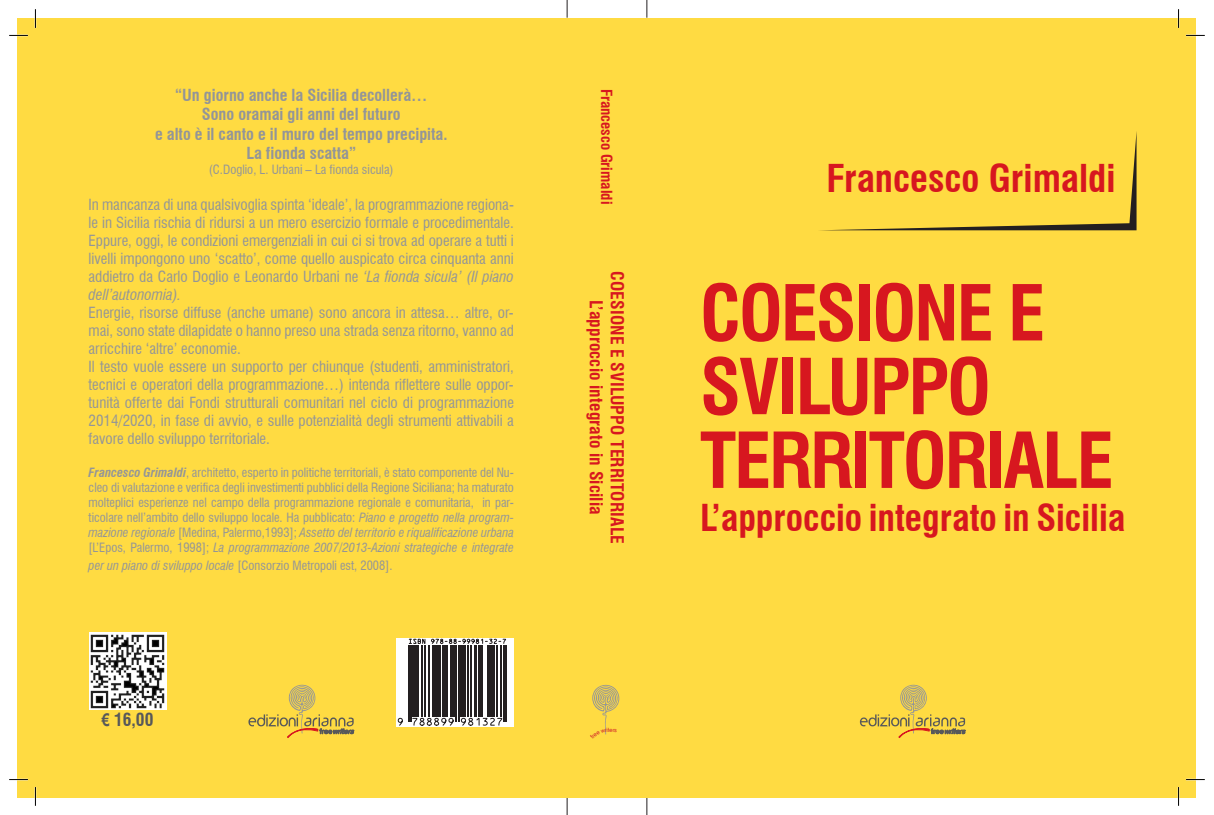
<style>
.page{position:relative;width:1214px;height:815px;background:#fff}
.page>*{position:absolute;margin:0;border:0;box-sizing:border-box;transform-origin:0 0}
.t1{font:700 condensed 75px/73.8px "Swiss 721 BT";letter-spacing:-.03em;color:#d7171f}
.t2{font:700 condensed 37.5px "Swiss 721 BT";color:#d7171f}
.t3{font:700 condensed 36.25px "Swiss 721 BT";color:#d7171f}
.t4{font:700 condensed 17.5px/21px "Swiss 721 BT";letter-spacing:.01em;color:#d7171f;text-align:center}
.t5{font:700 condensed 17.5px "Swiss 721 BT";color:#57585a}
.t6{font:700 condensed 16.25px/19.5px "Swiss 721 BT";color:#939598;text-align:center}
.t7{font:condensed 15px/18px "Swiss 721 BT";color:#939598;text-align:justify}
.t8{font:700 condensed 15px "Swiss 721 BT";color:#d7171f}
.t9{font:condensed 12.5px/15px "Swiss 721 BT";color:#939598;text-align:justify}
.t10{font:6.25px "yorkville";color:#d1232a}
.s1{font-style:italic}
.s2{font-weight:700;font-style:italic}
.s3{font-family:"Arial Narrow";font-stretch:normal}
</style>
<div class="page">
<svg style="left:567px;top:0;width:1px;height:18px"></svg>
<svg style="left:646px;top:0;width:1px;height:18px"></svg>
<svg style="left:567px;top:797px;width:1px;height:18px"></svg>
<svg style="left:646px;top:797px;width:1px;height:18px"></svg>
<div style="left:18px;top:18px;width:1178px;height:779px;background:#ffdb42"></div>
<svg style="left:834px;top:139px;width:302px;height:91px"></svg>
<svg style="left:860px;top:685px;width:105px;height:53px"></svg>
<svg style="left:248px;top:685px;width:106px;height:53px"></svg>
<img style="left:89px;top:632px;width:78px;height:78px">
<svg style="left:397px;top:638px;width:117px;height:88px;background:#aba9aa"></svg>
<hr style="left:408px;top:645px;width:1px;height:77px;background:#231f20">
<hr style="left:410px;top:645px;width:1px;height:77px;background:#231f20">
<hr style="left:412px;top:645px;width:3px;height:72px;background:#231f20">
<hr style="left:416px;top:645px;width:2px;height:72px;background:#231f20">
<hr style="left:422px;top:645px;width:1px;height:72px;background:#231f20">
<hr style="left:425px;top:645px;width:1px;height:72px;background:#231f20">
<hr style="left:429px;top:645px;width:1px;height:72px;background:#231f20">
<hr style="left:432px;top:645px;width:1px;height:72px;background:#231f20">
<hr style="left:434px;top:645px;width:2px;height:72px;background:#231f20">
<hr style="left:437px;top:645px;width:3px;height:72px;background:#231f20">
<hr style="left:442px;top:645px;width:1px;height:72px;background:#231f20">
<hr style="left:444px;top:645px;width:3px;height:72px;background:#231f20">
<hr style="left:451px;top:645px;width:1px;height:72px;background:#231f20">
<hr style="left:453px;top:645px;width:2px;height:72px;background:#231f20">
<hr style="left:456px;top:645px;width:1px;height:77px;background:#231f20">
<hr style="left:458px;top:645px;width:1px;height:77px;background:#231f20">
<hr style="left:460px;top:645px;width:3px;height:72px;background:#231f20">
<hr style="left:464px;top:645px;width:1px;height:72px;background:#231f20">
<hr style="left:467px;top:645px;width:1px;height:72px;background:#231f20">
<hr style="left:470px;top:645px;width:1px;height:72px;background:#231f20">
<hr style="left:474px;top:645px;width:2px;height:72px;background:#231f20">
<hr style="left:479px;top:645px;width:2px;height:72px;background:#231f20">
<hr style="left:482px;top:645px;width:1px;height:72px;background:#231f20">
<hr style="left:487px;top:645px;width:1px;height:72px;background:#231f20">
<hr style="left:489px;top:645px;width:2px;height:72px;background:#231f20">
<hr style="left:492px;top:645px;width:2px;height:72px;background:#231f20">
<hr style="left:496px;top:645px;width:1px;height:72px;background:#231f20">
<hr style="left:500px;top:645px;width:1px;height:72px;background:#231f20">
<hr style="left:503px;top:645px;width:1px;height:77px;background:#231f20">
<hr style="left:505px;top:645px;width:2px;height:77px;background:#231f20">
<svg style="left:397px;top:717px;width:106px;height:9px"></svg>
<svg style="left:408px;top:639px;width:98px;height:5px"></svg>
<svg style="left:9px;top:35px;width:19px;height:1px"></svg>
<svg style="left:1186px;top:35px;width:18px;height:1px"></svg>
<svg style="left:9px;top:779px;width:19px;height:1px"></svg>
<svg style="left:1186px;top:779px;width:18px;height:1px"></svg>
<svg style="left:35px;top:9px;width:1px;height:19px"></svg>
<svg style="left:35px;top:787px;width:1px;height:19px"></svg>
<svg style="left:1177px;top:9px;width:2px;height:19px"></svg>
<svg style="left:1177px;top:787px;width:2px;height:19px"></svg>
<svg style="left:592px;top:685px;width:28px;height:50px"></svg>
<p class="t6" style="left:155px;top:85px;width:294px">“Un giorno anche la Sicilia decollerà…<br>Sono oramai gli anni del futuro<br>e alto è il canto e il muro del tempo precipita.<br>La fionda scatta”</p>
<p class="t9" style="left:209px;top:162px;width:186px">(C.Doglio, L. Urbani – La fionda sicula)</p>
<p class="t7" style="left:89px;top:196px;width:427px">In mancanza di una qualsivoglia spinta ‘ideale’, la programmazione regiona&shy;le in Sicilia rischia di ridursi a un mero esercizio formale e procedimentale.<br>Eppure, oggi, le condizioni emergenziali in cui ci si trova ad operare a tutti i livelli impongono uno ‘scatto’, come quello auspicato circa cinquanta anni addietro da Carlo Doglio e Leonardo Urbani ne <span class="s1">‘La fionda sicula’ (Il piano dell’autonomia).</span></p>
<p class="t7" style="left:89px;top:304px;width:427px;text-align:left">Energie, risorse diffuse (anche umane) sono ancora in attesa… altre, or&shy;mai, sono state dilapidate o hanno preso una strada senza ritorno, vanno ad arricchire ‘altre’ economie.<br>Il testo vuole essere un supporto per chiunque (studenti, amministratori, tecnici e operatori della programmazione…) intenda riflettere sulle oppor&shy;tunità offerte dai Fondi strutturali comunitari nel ciclo di programmazione 2014/2020, in fase di avvio, e sulle potenzialità degli strumenti attivabili a favore dello sviluppo territoriale.</p>
<p class="t9" style="left:89px;top:465px;width:427px"><span class="s2">Francesco Grimaldi</span>, architetto, esperto in politiche territoriali, è stato componente del Nu&shy;cleo di valutazione e verifica degli investimenti pubblici della Regione Siciliana; ha maturato molteplici esperienze nel campo della programmazione regionale e comunitaria, in par&shy;ticolare nell’ambito dello sviluppo locale. Ha pubblicato: <span class="s1">Piano e progetto nella program&shy;mazione regionale</span> [Medina, Palermo,1993]; <span class="s1">Assetto del territorio e riqualificazione urbana </span>[L’Epos, Palermo, 1998]; <span class="s1">La programmazione 2007/2013-Azioni strategiche e integrate</span></p>
<p class="t9" style="left:89px;top:558px;width:305px"><span class="s1">per un piano di sviluppo locale</span> [Consorzio Metropoli est, 2008].</p>
<p class="t5" style="left:102px;top:710px;width:53px"><span class="s3">€</span> 16,00</p>
<p class="t8" style="left:616px;top:89px;width:117px;rotate:90deg">Francesco Grimaldi</p>
<p class="t4" style="left:627px;top:271px;width:275px;rotate:90deg">Coesione e Sviluppo Territoriale<br>L’approccio integrato in Sicilia</p>
<p class="t10" style="left:612px;top:726px;width:3px">r</p>
<h2 class="t2" style="left:826px;top:156px;width:290px">Francesco Grimaldi</h2>
<h1 class="t1" style="left:700px;top:276px;width:415px">Coesione e<br>Sviluppo<br>Territoriale</h1>
<h3 class="t3" style="left:700px;top:497px;width:427px">L’approccio integrato in Sicilia</h3>
</div>
